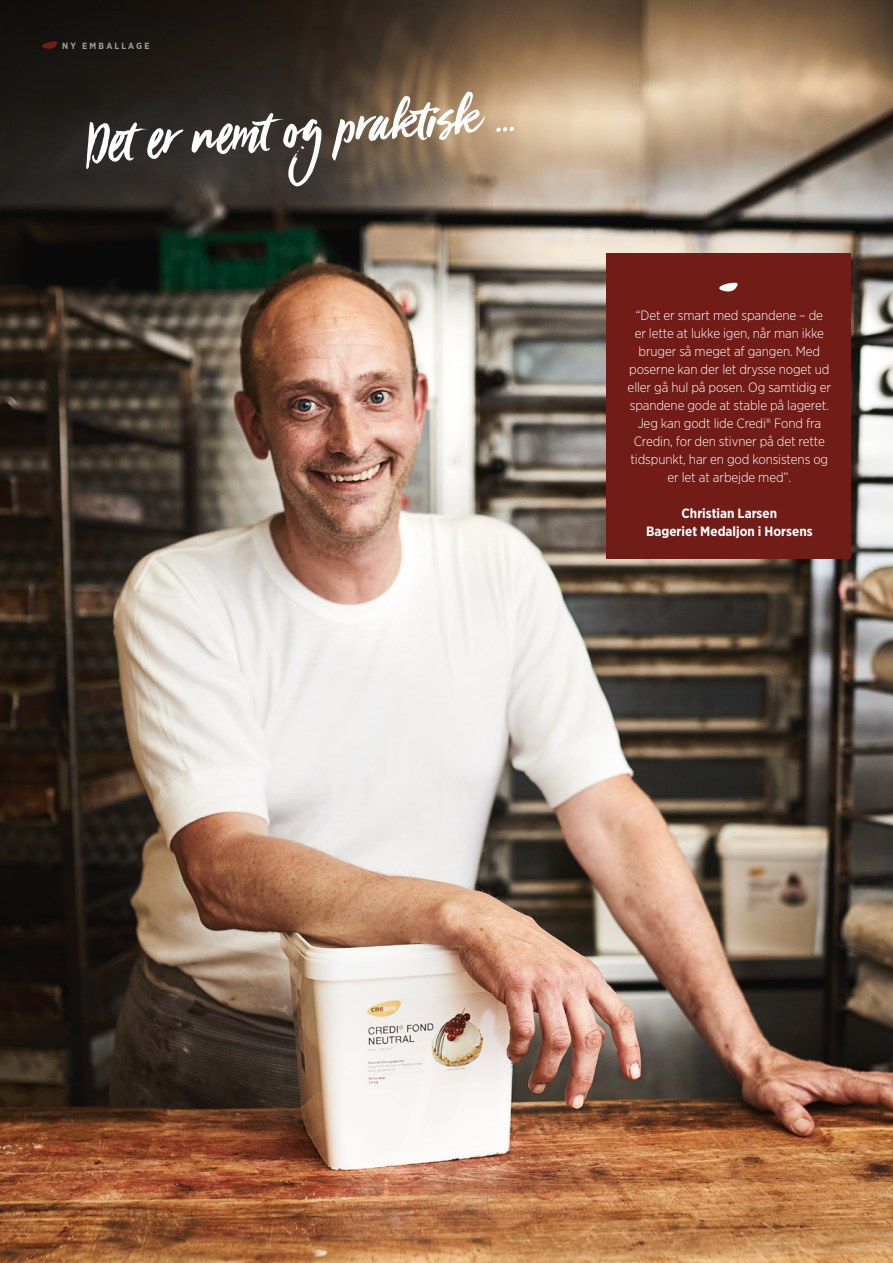
<style>
.page{position:relative;width:893px;height:1263px;background:#fff}
.page>*{position:absolute;margin:0;border:0;box-sizing:border-box;transform-origin:0 0}
.overskrift{font:60px "Viva Beautiful";color:#fff}
.brødtekst_sort{font:300 13.5px/18px "Gotham Narrow";letter-spacing:-.01em;color:#fff;text-align:center}
.brødtekst_sort-2{font:700 13.5px "Gotham Narrow";color:#fff}
.t1{font:700 9px "Gotham Narrow";letter-spacing:.24em;color:#9d9d9c}
</style>
<div class="page">
<img style="left:0;top:0;width:893px;height:1263px">
<div style="left:606px;top:253px;width:244px;height:306px;background:#711c16"></div>
<svg style="left:719px;top:282px;width:19px;height:10px"></svg>
<svg style="left:42px;top:41px;width:15px;height:9px"></svg>
<p class="t1" style="left:62px;top:40px;width:89px">NY EMBALLAGE</p>
<p class="overskrift" style="left:85px;top:103px;width:430px;rotate:-4deg">Det er nemt og praktisk ...</p>
<p class="brødtekst_sort" style="left:628px;top:306px;width:205px">“Det er smart med spandene – de<br>er lette at lukke igen, når man ikke bruger så meget af gangen. Med poserne kan der let drysse noget ud eller gå hul på posen. Og samtidig er spandene gode at stable på lageret.<br>Jeg kan godt lide Credi® Fond fra<br>Credin, for den stivner på det rette tidspunkt, har en god konsistens og er let at arbejde med”.</p>
<p class="brødtekst_sort-2" style="left:682px;top:505px;width:97px">Christian Larsen</p>
<p class="brødtekst_sort-2" style="left:646px;top:523px;width:168px">Bageriet Medaljon i Horsens</p>
</div>
